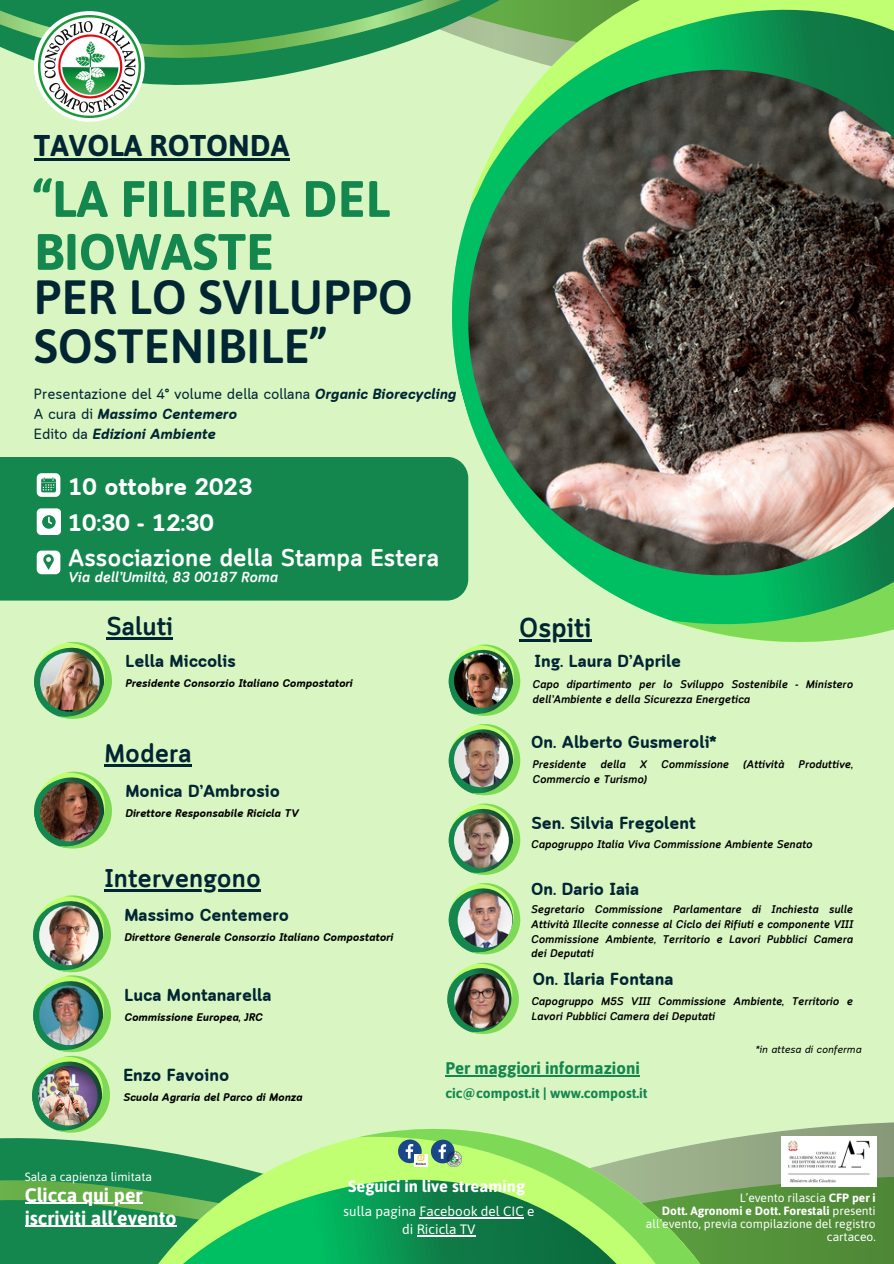
<style>
.page{position:relative;width:894px;height:1264px;background:#fff}
.page>*{position:absolute;margin:0;border:0;box-sizing:border-box;transform-origin:0 0}
.t1{font:700 51px "Asap";color:#14874f}
.t2{font:600 48px "Asap";color:#022534}
.t3{font:700 30px "Asap";color:#022534}
.t4{font:600 27px "Cloud Soft";color:#022534}
.t5{font:600 25.5px "Cloud Soft";color:#022534}
.t6{font:600 24px "Cloud Soft";color:#fff}
.t7{font:700 24px "Cloud Soft";color:#fff}
.t8{font:700 19.5px "Asap";color:#fff}
.t9{font:700 17.4px "Cloud Soft";color:#022534}
.t10{font:700 16.8px "Asap";color:#14874f}
.t11{font:700 16.5px "Asap";color:#fff}
.t12{font:14.7px "Cloud Soft";color:#022534}
.t13{font:italic 700 14.7px "Cloud Soft";color:#022534}
.t14{font:italic 600 14.4px "Cloud Soft";color:#fff}
.t15{font:700 13.8px "Asap";color:#14874f}
.t16{font:13.5px/18px "Asap";color:#fff;text-align:center}
.t17{font:12px/13px "Asap";color:#fff;text-align:right}
.t18{font:italic 600 11.1px/14.7px "Cloud Soft";color:#000}
.t19{font:italic 700 11.1px "Cloud Soft";color:#000}
.t20{font:italic 10.5px "Cloud Soft";color:#000}
.s1{font-weight:700;font-style:italic}
.s2{font-weight:400;font-style:normal}
.s3{font-weight:700}
</style>
<div class="page">
<div style="left:0;top:0;width:893px;height:1263px;background:#d9f6c2"></div>
<svg style="left:0;top:0;width:377px;height:87px"></svg>
<svg style="left:377px;top:0;width:49px;height:601px"></svg>
<svg style="left:426px;top:0;width:78px;height:601px"></svg>
<svg style="left:504px;top:0;width:389px;height:643px"></svg>
<img style="left:468px;top:70px;width:425px;height:505px">
<svg style="left:8px;top:1138px;width:49px;height:125px;background:#238e4f"></svg>
<svg style="left:57px;top:1122px;width:831px;height:141px;background:#379355"></svg>
<svg style="left:135px;top:1075px;width:736px;height:188px"></svg>
<hr style="left:519px;top:639px;width:72px;height:2px;background:#022534">
<div style="left:34px;top:11px;width:111px;height:111px;background:#fff;border-radius:50%"></div>
<img style="left:38px;top:15px;width:103px;height:103px">
<img style="left:781px;top:1136px;width:94px;height:50px">
<hr style="left:34px;top:158px;width:255px;height:2px;background:#022534">
<div style="left:0;top:457px;width:468px;height:143px;background:#14874f"></div>
<svg style="left:37px;top:473px;width:23px;height:24px"></svg>
<div style="left:37px;top:508px;width:24px;height:27px;background:#fff;border-radius:5px"></div>
<svg style="left:42px;top:515px;width:14px;height:13px"></svg>
<svg style="left:37px;top:550px;width:23px;height:24px"></svg>
<hr style="left:104px;top:764px;width:88px;height:2px;background:#022534">
<svg style="left:34px;top:766px;width:91px;height:83px"></svg>
<img style="left:40px;top:781px;width:60px;height:60px;border-radius:50%">
<hr style="left:104px;top:888px;width:157px;height:3px;background:#022534">
<img style="left:24px;top:888px;width:100px;height:253px">
<img style="left:38px;top:1065px;width:60px;height:60px;border-radius:50%">
<hr style="left:445px;top:1075px;width:194px;height:1px;background:#14874f">
<hr style="left:25px;top:1202px;width:118px;height:1px;background:#fff">
<hr style="left:25px;top:1225px;width:151px;height:1px;background:#fff">
<hr style="left:419px;top:1217px;width:104px;height:1px;background:#fff">
<hr style="left:416px;top:1235px;width:59px;height:1px;background:#fff">
<svg style="left:398px;top:1139px;width:23px;height:24px"></svg>
<img style="left:414px;top:1154px;width:14px;height:12px">
<svg style="left:431px;top:1139px;width:23px;height:24px"></svg>
<img style="left:447px;top:1151px;width:14px;height:15px">
<img style="left:447px;top:635px;width:85px;height:399px">
<img style="left:454px;top:732px;width:54px;height:55px;border-radius:50%">
<hr style="left:106px;top:637px;width:67px;height:2px;background:#022534">
<svg style="left:34px;top:639px;width:91px;height:80px"></svg>
<img style="left:40px;top:652px;width:60px;height:59px;border-radius:50%">
<p class="t3" style="left:34px;top:128px;width:256px">TAVOLA ROTONDA</p>
<p class="t1" style="left:34px;top:169px;width:357px">“LA FILIERA DEL</p>
<p class="t1" style="left:34px;top:222px;width:241px">BIOWASTE</p>
<p class="t2" style="left:34px;top:269px;width:380px">PER LO SVILUPPO</p>
<p class="t2" style="left:34px;top:318px;width:294px">SOSTENIBILE”</p>
<p class="t12" style="left:34px;top:385px;width:424px">Presentazione del 4° volume della collana <span class="s1">Organic Biorecycling</span></p>
<p class="t13" style="left:34px;top:405px;width:204px"><span class="s2">A cura di</span> Massimo Centemero</p>
<p class="t13" style="left:34px;top:425px;width:183px"><span class="s2">Edito da</span> Edizioni Ambiente</p>
<p class="t7" style="left:68px;top:473px;width:186px">10 ottobre 2023</p>
<p class="t7" style="left:68px;top:508px;width:147px">10:30 - 12:30</p>
<p class="t6" style="left:68px;top:543px;width:372px">Associazione della Stampa Estera</p>
<p class="t14" style="left:68px;top:569px;width:211px">Via dell’Umiltà, 83 00187 Roma</p>
<p class="t5" style="left:106px;top:611px;width:68px">Saluti</p>
<p class="t9" style="left:125px;top:651px;width:112px">Lella Miccolis</p>
<p class="t19" style="left:125px;top:677px;width:229px">Presidente Consorzio Italiano Compostatori</p>
<p class="t5" style="left:104px;top:738px;width:89px">Modera</p>
<p class="t9" style="left:125px;top:780px;width:156px">Monica D’Ambrosio</p>
<p class="t19" style="left:125px;top:806px;width:175px">Direttore Responsabile Ricicla TV</p>
<p class="t5" style="left:104px;top:863px;width:158px">Intervengono</p>
<p class="t9" style="left:124px;top:904px;width:166px">Massimo Centemero</p>
<p class="t19" style="left:124px;top:930px;width:270px">Direttore Generale Consorzio Italiano Compostatori</p>
<p class="t9" style="left:124px;top:984px;width:149px">Luca Montanarella</p>
<p class="t19" style="left:124px;top:1010px;width:140px">Commissione Europea, JRC</p>
<p class="t4" style="left:519px;top:612px;width:74px">Ospiti</p>
<p class="t9" style="left:534px;top:651px;width:148px">Ing. Laura D’Aprile</p>
<p class="t18" style="left:532px;top:678px;width:322px">Capo dipartimento per lo Sviluppo Sostenibile - Ministero dell’Ambiente e della Sicurezza Energetica</p>
<p class="t9" style="left:531px;top:731px;width:187px">On. Alberto Gusmeroli*</p>
<p class="t18" style="left:532px;top:757px;width:55px">Presidente</p>
<p class="t18" style="left:600px;top:757px;width:27px">della</p>
<p class="t18" style="left:639px;top:757px;width:9px">X</p>
<p class="t18" style="left:661px;top:757px;width:69px">Commissione</p>
<p class="t18" style="left:743px;top:757px;width:43px">(Attività</p>
<p class="t18" style="left:798px;top:757px;width:56px">Produttive,</p>
<p class="t18" style="left:532px;top:772px;width:116px">Commercio e Turismo)</p>
<p class="t9" style="left:531px;top:813px;width:166px">Sen. Silvia Fregolent</p>
<p class="t18" style="left:531px;top:838px;width:283px">Capogruppo Italia Viva Commissione Ambiente Senato</p>
<p class="t9" style="left:531px;top:878px;width:109px">On. Dario Iaia</p>
<p class="t18" style="left:531px;top:903px;width:323px;text-align:justify">Segretario Commissione Parlamentare di Inchiesta sulle Attività Illecite connesse al Ciclo dei Rifiuti e componente VIII Commissione Ambiente, Territorio e Lavori Pubblici Camera dei Deputati</p>
<p class="t9" style="left:532px;top:969px;width:142px">On. Ilaria Fontana</p>
<p class="t18" style="left:531px;top:995px;width:323px">Capogruppo M5S VIII Commissione Ambiente, Territorio e<br>Lavori Pubblici Camera dei Deputati</p>
<p class="t20" style="left:755px;top:1042px;width:107px">*in attesa di conferma</p>
<p class="t10" style="left:445px;top:1058px;width:196px">Per maggiori informazioni</p>
<p class="t9" style="left:123px;top:1064px;width:107px">Enzo Favoino</p>
<p class="t19" style="left:123px;top:1090px;width:181px">Scuola Agraria del Parco di Monza</p>
<p class="t15" style="left:445px;top:1085px;width:203px">cic@compost.it | www.compost.it</p>
<p class="t17" style="left:25px;top:1169px;width:129px">Sala a capienza limitata</p>
<p class="t8" style="left:25px;top:1183px;width:119px">Clicca qui per</p>
<p class="t8" style="left:25px;top:1206px;width:153px">iscriviti all’evento</p>
<p class="t11" style="left:348px;top:1176px;width:178px">Seguici in live streaming</p>
<p class="t16" style="left:343px;top:1202px;width:192px">sulla pagina Facebook del CIC e di Ricicla TV</p>
<p class="t17" style="left:739px;top:1190px;width:137px">L’evento rilascia <span class="s3">CFP per i</span></p>
<p class="t17" style="left:645px;top:1203px;width:231px"><span class="s3">Dott. Agronomi e Dott. Forestali</span> presenti all’evento, previa compilazione del registro cartaceo.</p>
</div>
